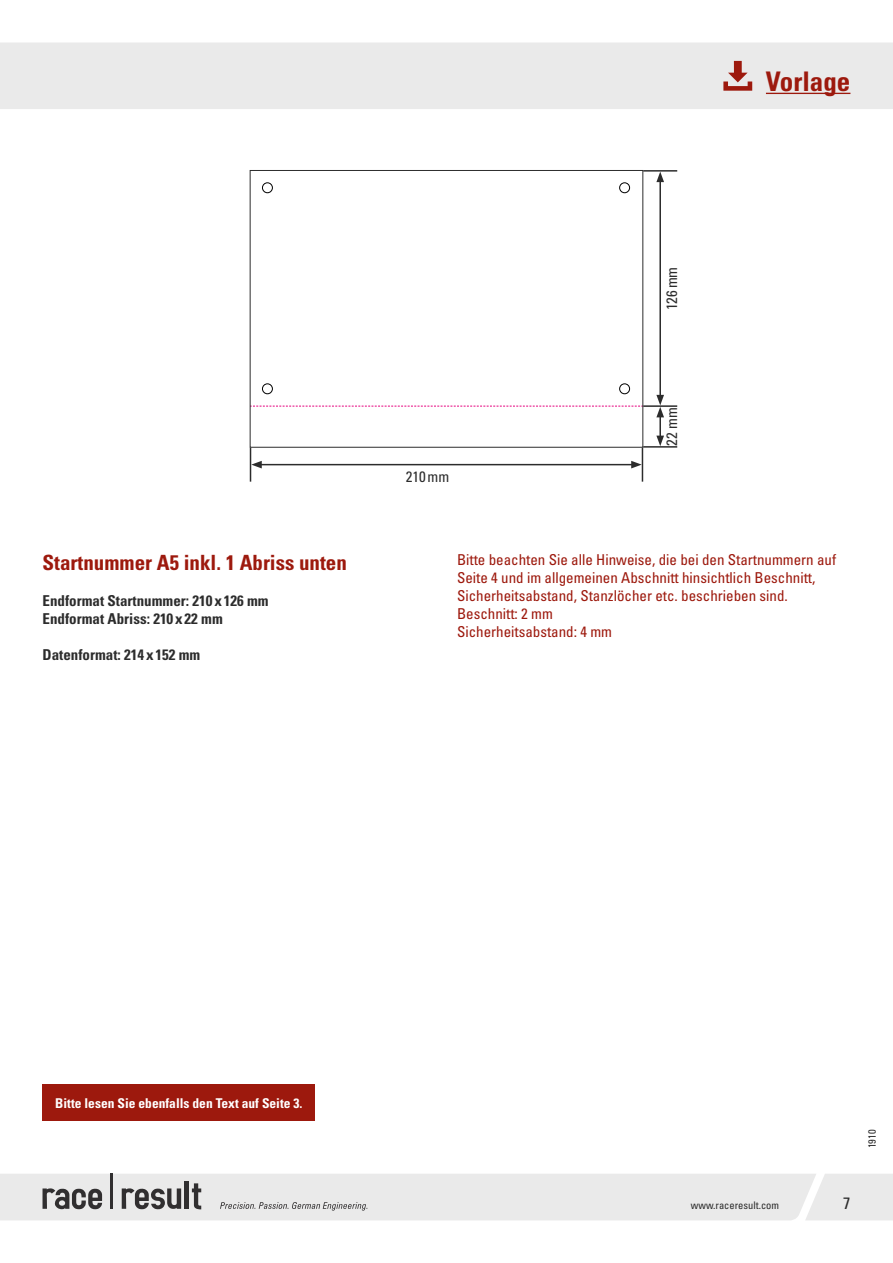
<style>
.page{position:relative;width:893px;height:1263px;background:#fff}
.page>*{position:absolute;margin:0;border:0;box-sizing:border-box;transform-origin:0 0}
.t1{font:27px "Univers LTCYR 67 Bold Cond";color:#9d190d}
.t2{font:21px "Univers LTCYR 67 Bold Cond";color:#9d190d}
.t3{font:condensed 16.5px "Univers LTCYR 57";color:#2c2c2c}
.t4{font:condensed 15px/18px "Univers LTCYR 57";color:#9d190d}
.t5{font:15px/18px "Univers LTCYR 67 Bold Cond";color:#2c2c2c}
.t6{font:condensed 15px "Univers LTCYR 57";color:#2c2c2c}
.t7{font:13.5px "Univers LTCYR 67 Bold Cond";color:#fff}
.t8{font:condensed 10.5px "Univers LTCYR 57";color:#2c2c2c}
</style>
<div class="page">
<svg style="left:0;top:1174px;width:893px;height:46px;background:#e1e1e1"></svg>
<div style="left:262px;top:183px;width:11px;height:10px;border:1px solid #000;border-radius:50%"></div>
<div style="left:619px;top:183px;width:11px;height:10px;border:1px solid #000;border-radius:50%"></div>
<div style="left:262px;top:384px;width:11px;height:10px;border:1px solid #000;border-radius:50%"></div>
<div style="left:619px;top:384px;width:11px;height:10px;border:1px solid #000;border-radius:50%"></div>
<svg style="left:253px;top:406px;width:387px;height:1px"></svg>
<div style="left:250px;top:170px;width:393px;height:278px;border:1px solid #2c2c2c"></div>
<hr style="left:643px;top:170px;width:34px;height:2px;background:#2c2c2c">
<hr style="left:643px;top:405px;width:34px;height:2px;background:#2c2c2c">
<hr style="left:643px;top:446px;width:34px;height:2px;background:#2c2c2c">
<hr style="left:659px;top:180px;width:2px;height:217px;background:#2c2c2c">
<svg style="left:656px;top:172px;width:8px;height:10px"></svg>
<hr style="left:659px;top:415px;width:2px;height:23px;background:#2c2c2c">
<svg style="left:656px;top:395px;width:8px;height:22px"></svg>
<svg style="left:656px;top:436px;width:8px;height:10px"></svg>
<hr style="left:642px;top:448px;width:1px;height:34px;background:#2c2c2c">
<hr style="left:250px;top:448px;width:1px;height:34px;background:#2c2c2c">
<hr style="left:259px;top:464px;width:374px;height:1px;background:#2c2c2c">
<svg style="left:631px;top:461px;width:11px;height:7px"></svg>
<svg style="left:251px;top:461px;width:11px;height:7px"></svg>
<div style="left:0;top:43px;width:893px;height:66px;background:#eaeaea"></div>
<hr style="left:766px;top:93px;width:84px;height:1px;background:#9d190d">
<svg style="left:723px;top:61px;width:29px;height:30px"></svg>
<div style="left:43px;top:1084px;width:272px;height:37px;background:#9d190d"></div>
<h1 class="t1" style="left:766px;top:65px;width:86px">Vorlage</h1>
<h2 class="t2" style="left:43px;top:549px;width:306px">Startnummer A5 inkl. 1 Abriss unten</h2>
<p class="t5" style="left:43px;top:591px;width:228px">Endformat Startnummer: 210x 126 mm<br>Endformat Abriss: 210x22 mm</p>
<p class="t5" style="left:43px;top:645px;width:159px">Datenformat: 214 x152 mm</p>
<p class="t6" style="left:662px;top:310px;width:45px;rotate:-90deg">126mm</p>
<p class="t6" style="left:406px;top:467px;width:45px">210mm</p>
<p class="t6" style="left:662px;top:446px;width:40px;rotate:-90deg">22 mm</p>
<p class="t4" style="left:457px;top:550px;width:381px">Bitte beachten Sie alle Hinweise, die bei den Startnummern auf Seite 4 und im allgemeinen Abschnitt hinsichtlich Beschnitt, Sicherheitsabstand, Stanzlöcher etc. beschrieben sind.<br>Beschnitt: 2 mm<br>Sicherheitsabstand: 4 mm</p>
<p class="t7" style="left:55px;top:1095px;width:249px">Bitte lesen Sie ebenfalls den Text auf Seite 3.</p>
<p class="t8" style="left:865px;top:1148px;width:20px;rotate:-90deg">1910</p>
<p class="t8" style="left:691px;top:1199px;width:90px">www.raceresult.com</p>
<p class="t3" style="left:843px;top:1193px;width:9px">7</p>
</div>
